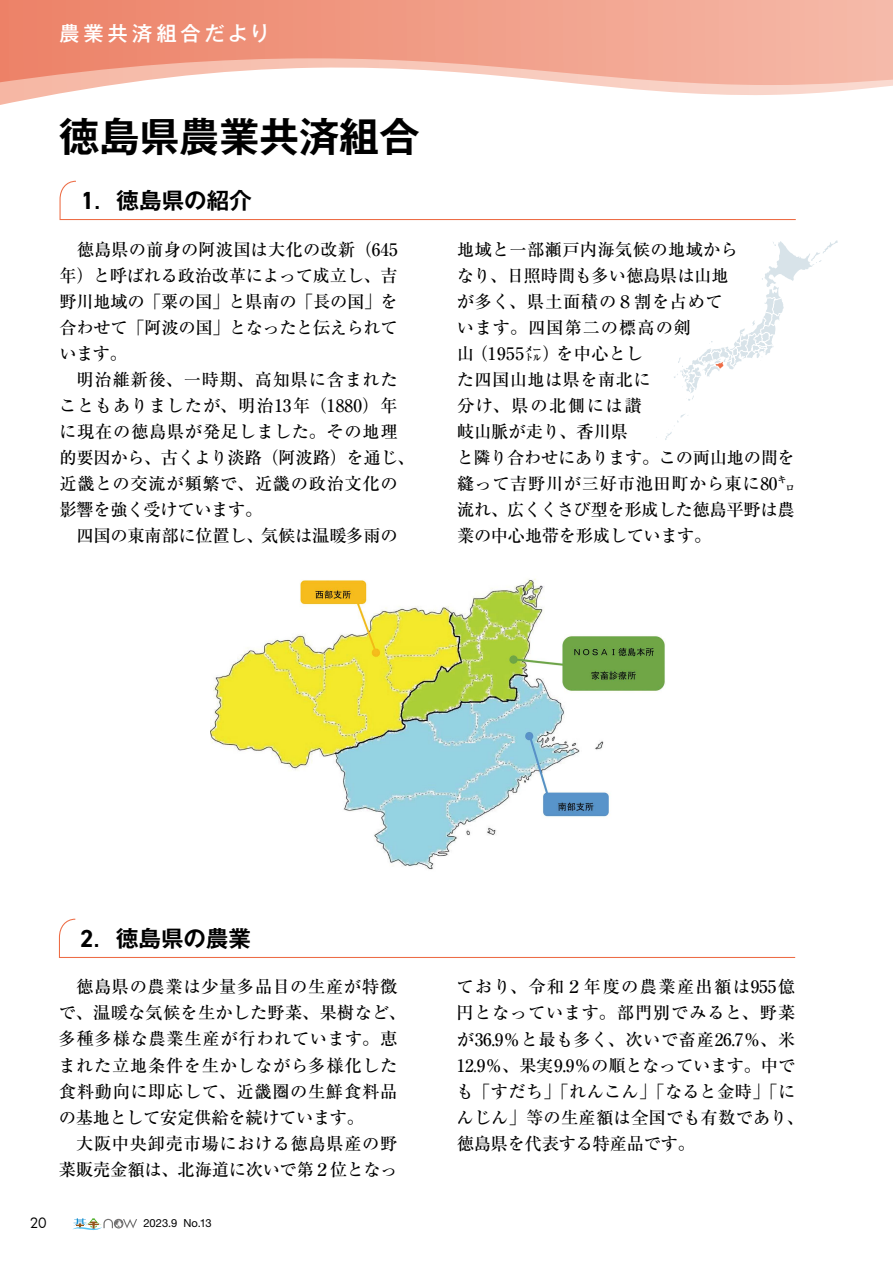
<style>
.page{position:relative;width:893px;height:1263px;background:#fff}
.page>*{position:absolute;margin:0;border:0;box-sizing:border-box;transform-origin:0 0}
.t1{font:700 40.35px "Gothic MB101 Pr 6 N De";color:#000}
.t2{font:700 22.5px "Gothic MB101 Pr 6 N De";color:#000}
.t3{font:500 20.25px "Gothic MB101 Pr 6 N";letter-spacing:.185em;color:#fff}
.t4{font:500 17.25px/26.1px "Ryumin Pr 6";letter-spacing:.02em;color:#000}
.t5{font:500 17.25px "Ryumin Pr 6";letter-spacing:-.015em;color:#000}
.t6{font:13.8px "Futura";color:#000}
.t7{font:11.1px "Helvetica Neue LT Pro";letter-spacing:-.005em;color:#000}
.s1{font-family:"DIN2014";font-size:24.75px}
.s2{font-family:"Gothic MB101 Pr 6 N";font-weight:500}
</style>
<div class="page">
<svg style="left:0;top:0;width:893px;height:105px"></svg>
<svg style="left:72px;top:1218px;width:65px;height:12px"></svg>
<svg style="left:58px;top:918px;width:738px;height:40px"></svg>
<svg style="left:59px;top:180px;width:737px;height:41px"></svg>
<svg style="left:665px;top:414px;width:23px;height:26px"></svg>
<svg style="left:674px;top:240px;width:164px;height:161px"></svg>
<img style="left:210px;top:578px;width:455px;height:292px">
<p class="t3" style="left:60px;top:17px;width:212px">農業共済組合だより</p>
<h1 class="t1" style="left:60px;top:104px;width:361px">徳島県農業共済組合</h1>
<h2 class="t2" style="left:81px;top:182px;width:172px"><span class="s1">1</span><span class="s2">．</span>徳島県の紹介</h2>
<p class="t4" style="left:59px;top:235px;width:340px;text-align:justify;text-indent:17px">徳島県の前身の阿波国は大化の改新（645年）と呼ばれる政治改革によって成立し、吉野川地域の「粟の国」と県南の「長の国」を合わせて「阿波の国」となったと伝えられています。</p>
<p class="t4" style="left:59px;top:366px;width:357px;text-indent:17px">明治維新後、一時期、高知県に含まれたこともありましたが、明治13年（1880）年に現在の徳島県が発足しました。その地理的要因から、古くより淡路（阿波路）を通じ、近畿との交流が頻繁で、近畿の政治文化の影響を強く受けています。</p>
<p class="t5" style="left:77px;top:522px;width:323px">四国の東南部に位置し、気候は温暖多雨の</p>
<p class="t4" style="left:457px;top:235px;width:340px">地域と一部瀬戸内海気候の地域から<br>なり、日照時間も多い徳島県は山地<br>が多く、県土面積の８割を占めて<br>います。四国第二の標高の剣<br>山（1955㍍）を中心とし<br>た四国山地は県を南北に<br>分け、県の北側には讃<br>岐山脈が走り、香川県<br>と隣り合わせにあります。この両山地の間を縫って吉野川が三好市池田町から東に80㌔流れ、広くくさび型を形成した徳島平野は農業の中心地帯を形成しています。</p>
<h2 class="t2" style="left:80px;top:920px;width:172px"><span class="s1">2</span><span class="s2">．</span>徳島県の農業</h2>
<p class="t4" style="left:59px;top:973px;width:349px;text-indent:17px">徳島県の農業は少量多品目の生産が特徴で、温暖な気候を生かした野菜、果樹など、多種多様な農業生産が行われています。恵まれた立地条件を生かしながら多様化した食料動向に即応して、近畿圏の生鮮食料品の基地として安定供給を続けています。</p>
<p class="t4" style="left:59px;top:1129px;width:340px;text-align:right">大阪中央卸売市場における徳島県産の野菜販売金額は、北海道に次いで第２位となっ</p>
<p class="t6" style="left:30px;top:1213px;width:19px">20</p>
<p class="t7" style="left:144px;top:1216px;width:70px">2023.9 No.13</p>
<p class="t4" style="left:456px;top:973px;width:349px">ており、令和２年度の農業産出額は955億円となっています。部門別でみると、野菜が36.9％と最も多く、次いで畜産26.7％、米<br>12.9％、果実9.9％の順となっています。中でも「すだち」「れんこん」「なると金時」「にんじん」等の生産額は全国でも有数であり、徳島県を代表する特産品です。</p>
</div>
